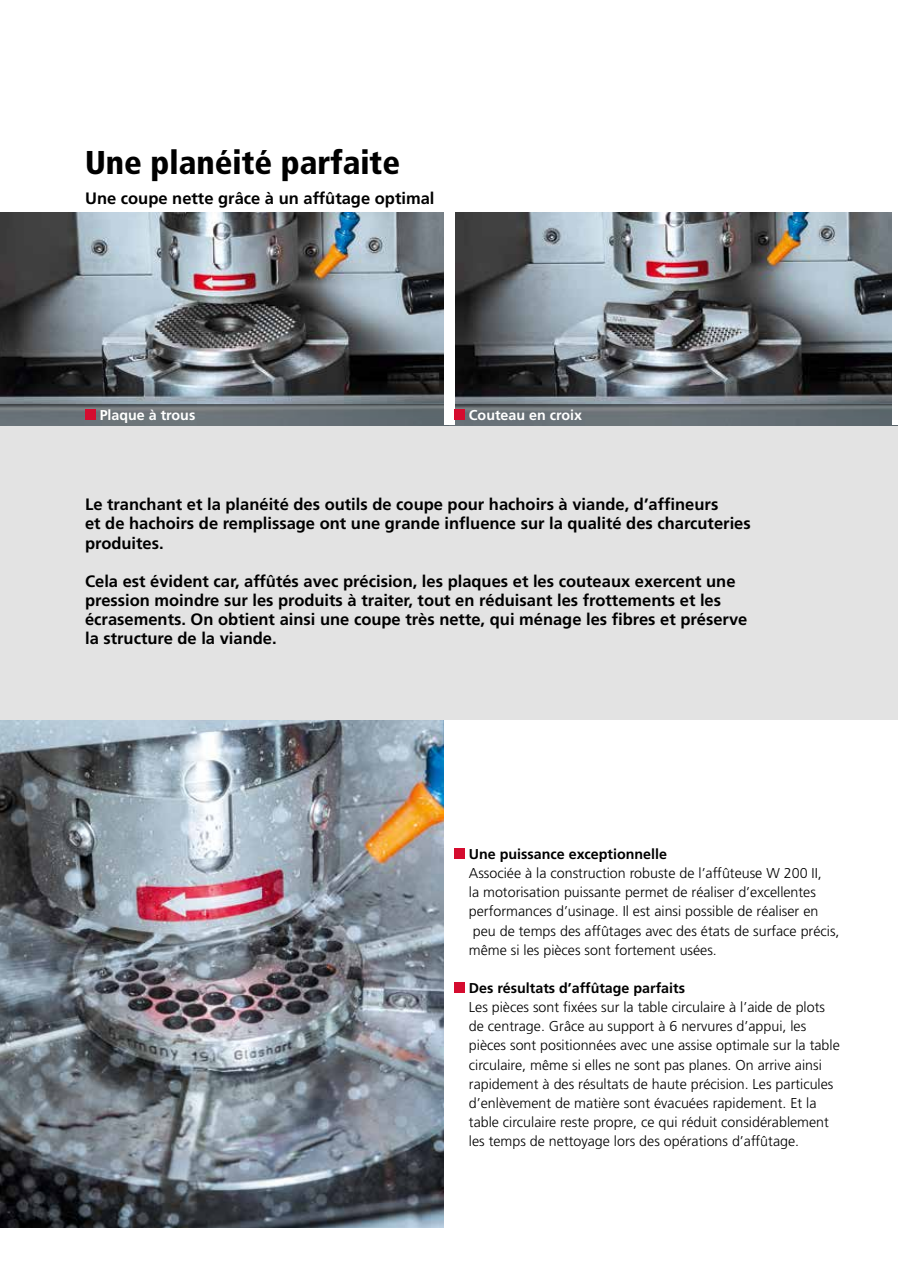
<style>
.page{position:relative;width:898px;height:1263px;background:#fff}
.page>*{position:absolute;margin:0;border:0;box-sizing:border-box;transform-origin:0 0}
.t1{font:900 condensed 33px "Frutiger LT";color:#000}
.t2{font:700 16.5px/19.2px "Frutiger LT";color:#000}
.t3{font:300 14.25px/19.2px "Frutiger LT";color:#000}
.t4{font:700 14.25px "Frutiger LT";color:#000}
.t5{font:700 14.25px "Frutiger LT";color:#fff}
</style>
<div class="page">
<div style="left:0;top:213px;width:897px;height:507px;background:#e3e3e3"></div>
<img style="left:0;top:213px;width:892px;height:191px">
<svg style="left:0;top:404px;width:443px;height:21px;background:#677074"></svg>
<svg style="left:454px;top:404px;width:438px;height:21px;background:#666e73"></svg>
<div style="left:443px;top:213px;width:11px;height:212px;background:#fff"></div>
<div style="left:892px;top:213px;width:5px;height:212px;background:#fff"></div>
<img style="left:0;top:720px;width:443px;height:508px">
<div style="left:454px;top:848px;width:11px;height:11px;background:#d50c2f"></div>
<div style="left:454px;top:982px;width:11px;height:11px;background:#d50c2f"></div>
<div style="left:85px;top:409px;width:11px;height:11px;background:#d50c2f"></div>
<div style="left:454px;top:409px;width:11px;height:11px;background:#d50c2f"></div>
<h1 class="t1" style="left:85px;top:142px;width:316px">Une planéité parfaite</h1>
<p class="t2" style="left:85px;top:189px;width:351px">Une coupe nette grâce à un affûtage optimal</p>
<p class="t5" style="left:100px;top:407px;width:97px">Plaque à trous</p>
<p class="t5" style="left:468px;top:407px;width:114px">Couteau en croix</p>
<p class="t2" style="left:85px;top:495px;width:667px">Le tranchant et la planéité des outils de coupe pour hachoirs à viande, d’affineurs<br>et de hachoirs de remplissage ont une grande influence sur la qualité des charcuteries produites.</p>
<p class="t2" style="left:85px;top:572px;width:663px">Cela est évident car, affûtés avec précision, les plaques et les couteaux exercent une pression moindre sur les produits à traiter, tout en réduisant les frottements et les écrasements. On obtient ainsi une coupe très nette, qui ménage les fibres et préserve la structure de la viande.</p>
<p class="t4" style="left:468px;top:846px;width:199px">Une puissance exceptionnelle</p>
<p class="t3" style="left:468px;top:864px;width:372px">Associée à la construction robuste de l’affûteuse W 200 II,<br>la motorisation puissante permet de réaliser d’excellentes performances d’usinage. Il est ainsi possible de réaliser en peu de temps des affûtages avec des états de surface précis, même si les pièces sont fortement usées.</p>
<p class="t4" style="left:468px;top:980px;width:217px">Des résultats d’affûtage parfaits</p>
<p class="t3" style="left:468px;top:998px;width:372px">Les pièces sont fixées sur la table circulaire à l’aide de plots de centrage. Grâce au support à 6 nervures d’appui, les pièces sont positionnées avec une assise optimale sur la table circulaire, même si elles ne sont pas planes. On arrive ainsi rapidement à des résultats de haute précision. Les particules d’enlèvement de matière sont évacuées rapidement. Et la table circulaire reste propre, ce qui réduit considérablement les temps de nettoyage lors des opérations d’affûtage.</p>
</div>
